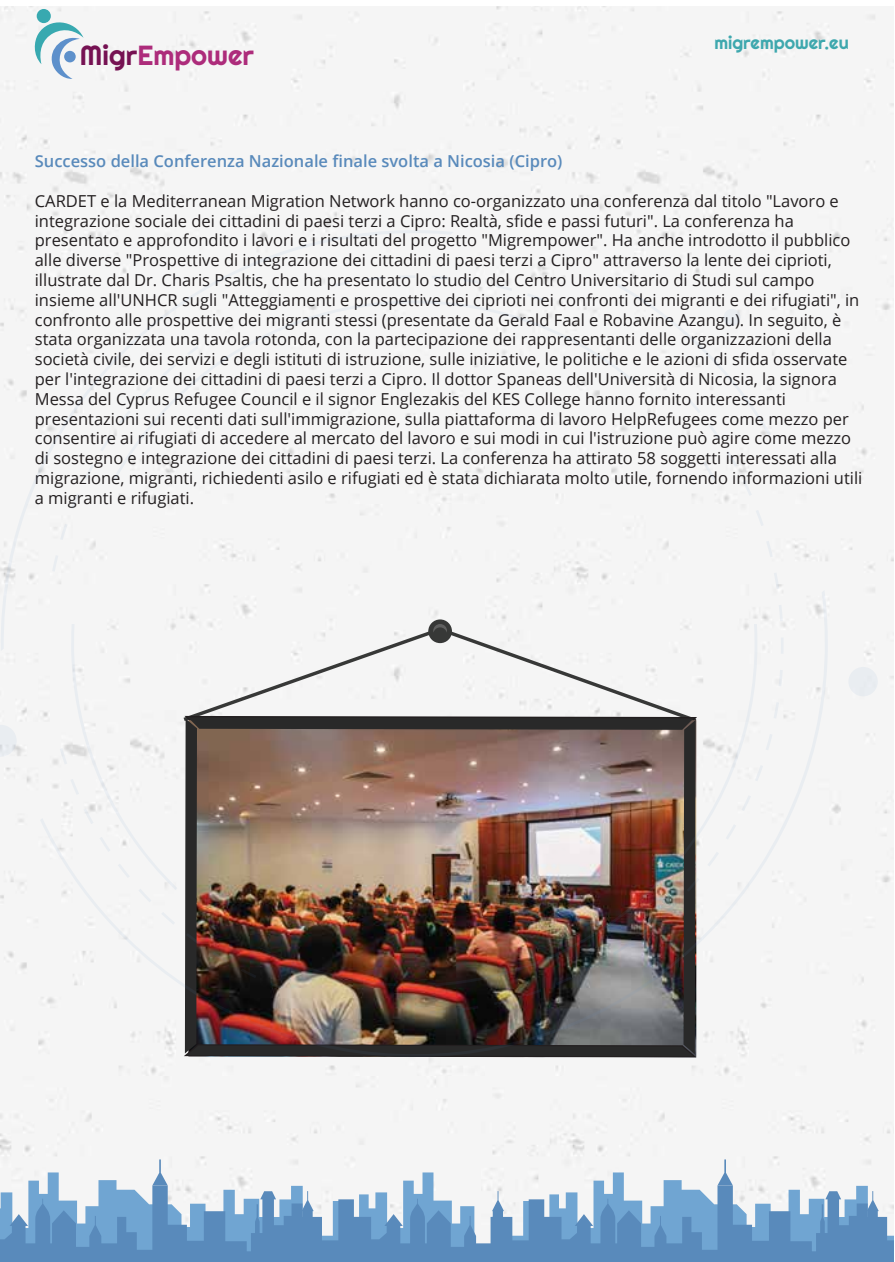
<style>
.page{position:relative;width:895px;height:1262px;background:#fff}
.page>*{position:absolute;margin:0;border:0;box-sizing:border-box;transform-origin:0 0}
.t1{font:27.6px "Righteous";color:#ad2c7b}
.t2{font:18px "Righteous";color:#3ea8ae}
.t3{font:16.5px/19.8px "Open Sans";color:#231f20}
.t4{font:600 16.5px "Open Sans";color:#598abb}
.s1{color:#761253}
</style>
<div class="page">
<div style="left:0;top:6px;width:893px;height:1256px;background:#f5f5f5"></div>
<div style="left:1px;top:230px;width:452px;height:421px;background:#f5f5f5"></div>
<div style="left:40px;top:590px;width:797px;height:467px;background:#f5f5f5"></div>
<div style="left:113px;top:266px;width:523px;height:214px;background:#f5f5f5"></div>
<svg style="left:703px;top:461px;width:13px;height:19px"></svg>
<div style="left:261px;top:624px;width:500px;height:390px;background:#f5f5f5"></div>
<svg style="left:161px;top:912px;width:14px;height:13px"></svg>
<div style="left:60px;top:624px;width:117px;height:278px;background:#f5f5f5"></div>
<svg style="left:119px;top:410px;width:12px;height:15px"></svg>
<svg style="left:162px;top:364px;width:14px;height:13px"></svg>
<svg style="left:139px;top:386px;width:13px;height:14px"></svg>
<svg style="left:187px;top:345px;width:11px;height:10px"></svg>
<svg style="left:335px;top:281px;width:15px;height:6px"></svg>
<svg style="left:100px;top:436px;width:11px;height:15px"></svg>
<svg style="left:84px;top:464px;width:10px;height:16px"></svg>
<svg style="left:52px;top:555px;width:6px;height:17px"></svg>
<svg style="left:71px;top:493px;width:9px;height:16px"></svg>
<svg style="left:60px;top:524px;width:8px;height:16px"></svg>
<svg style="left:765px;top:734px;width:7px;height:16px"></svg>
<svg style="left:742px;top:480px;width:10px;height:16px"></svg>
<div style="left:616px;top:284px;width:155px;height:155px;background:#f5f5f5"></div>
<svg style="left:399px;top:275px;width:16px;height:3px"></svg>
<svg style="left:366px;top:277px;width:17px;height:4px"></svg>
<svg style="left:431px;top:276px;width:17px;height:3px"></svg>
<svg style="left:527px;top:293px;width:16px;height:8px"></svg>
<svg style="left:496px;top:284px;width:16px;height:7px"></svg>
<svg style="left:464px;top:279px;width:16px;height:5px"></svg>
<svg style="left:727px;top:451px;width:10px;height:16px"></svg>
<svg style="left:707px;top:852px;width:12px;height:14px"></svg>
<svg style="left:726px;top:824px;width:10px;height:16px"></svg>
<svg style="left:741px;top:795px;width:10px;height:16px"></svg>
<img style="left:184px;top:716px;width:515px;height:341px">
<svg style="left:774px;top:572px;width:5px;height:17px"></svg>
<svg style="left:755px;top:765px;width:8px;height:16px"></svg>
<svg style="left:756px;top:510px;width:8px;height:16px"></svg>
<svg style="left:766px;top:541px;width:7px;height:16px"></svg>
<svg style="left:779px;top:605px;width:4px;height:16px"></svg>
<svg style="left:773px;top:702px;width:6px;height:17px"></svg>
<svg style="left:778px;top:670px;width:5px;height:16px"></svg>
<svg style="left:781px;top:637px;width:3px;height:17px"></svg>
<div style="left:848px;top:667px;width:30px;height:29px;background:#e9edf1;border-radius:50%"></div>
<div style="left:723px;top:309px;width:18px;height:17px;background:#e9edf1;border-radius:50%"></div>
<svg style="left:0;top:725px;width:17px;height:32px"></svg>
<svg style="left:33px;top:17px;width:51px;height:62px"></svg>
<div style="left:37px;top:9px;width:14px;height:14px;background:#38a9b0;border-radius:50%"></div>
<svg style="left:1px;top:1159px;width:893px;height:103px"></svg>
<h1 class="t1" style="left:80px;top:38px;width:176px"><span class="s1">Migr</span>Empower</h1>
<p class="t2" style="left:714px;top:32px;width:136px">migrempower.eu</p>
<p class="t4" style="left:35px;top:150px;width:529px">Successo della Conferenza Nazionale finale svolta a Nicosia (Cipro)</p>
<p class="t3" style="left:35px;top:190px;width:829px">CARDET e la Mediterranean Migration Network hanno co-organizzato una conferenza dal titolo "Lavoro e integrazione sociale dei cittadini di paesi terzi a Cipro: Realtà, sfide e passi futuri". La conferenza ha presentato e approfondito i lavori e i risultati del progetto "Migrempower". Ha anche introdotto il pubblico alle diverse "Prospettive di integrazione dei cittadini di paesi terzi a Cipro" attraverso la lente dei ciprioti, illustrate dal Dr. Charis Psaltis, che ha presentato lo studio del Centro Universitario di Studi sul campo insieme all'UNHCR sugli "Atteggiamenti e prospettive dei ciprioti nei confronti dei migranti e dei rifugiati", in confronto alle prospettive dei migranti stessi (presentate da Gerald Faal e Robavine Azangu). In seguito, è stata organizzata una tavola rotonda, con la partecipazione dei rappresentanti delle organizzazioni della società civile, dei servizi e degli istituti di istruzione, sulle iniziative, le politiche e le azioni di sfida osservate per l'integrazione dei cittadini di paesi terzi a Cipro. Il dottor Spaneas dell'Università di Nicosia, la signora Messa del Cyprus Refugee Council e il signor Englezakis del KES College hanno fornito interessanti presentazioni sui recenti dati sull'immigrazione, sulla piattaforma di lavoro HelpRefugees come mezzo per consentire ai rifugiati di accedere al mercato del lavoro e sui modi in cui l'istruzione può agire come mezzo di sostegno e integrazione dei cittadini di paesi terzi. La conferenza ha attirato 58 soggetti interessati alla migrazione, migranti, richiedenti asilo e rifugiati ed è stata dichiarata molto utile, fornendo informazioni utili a migranti e rifugiati.</p>
</div>
